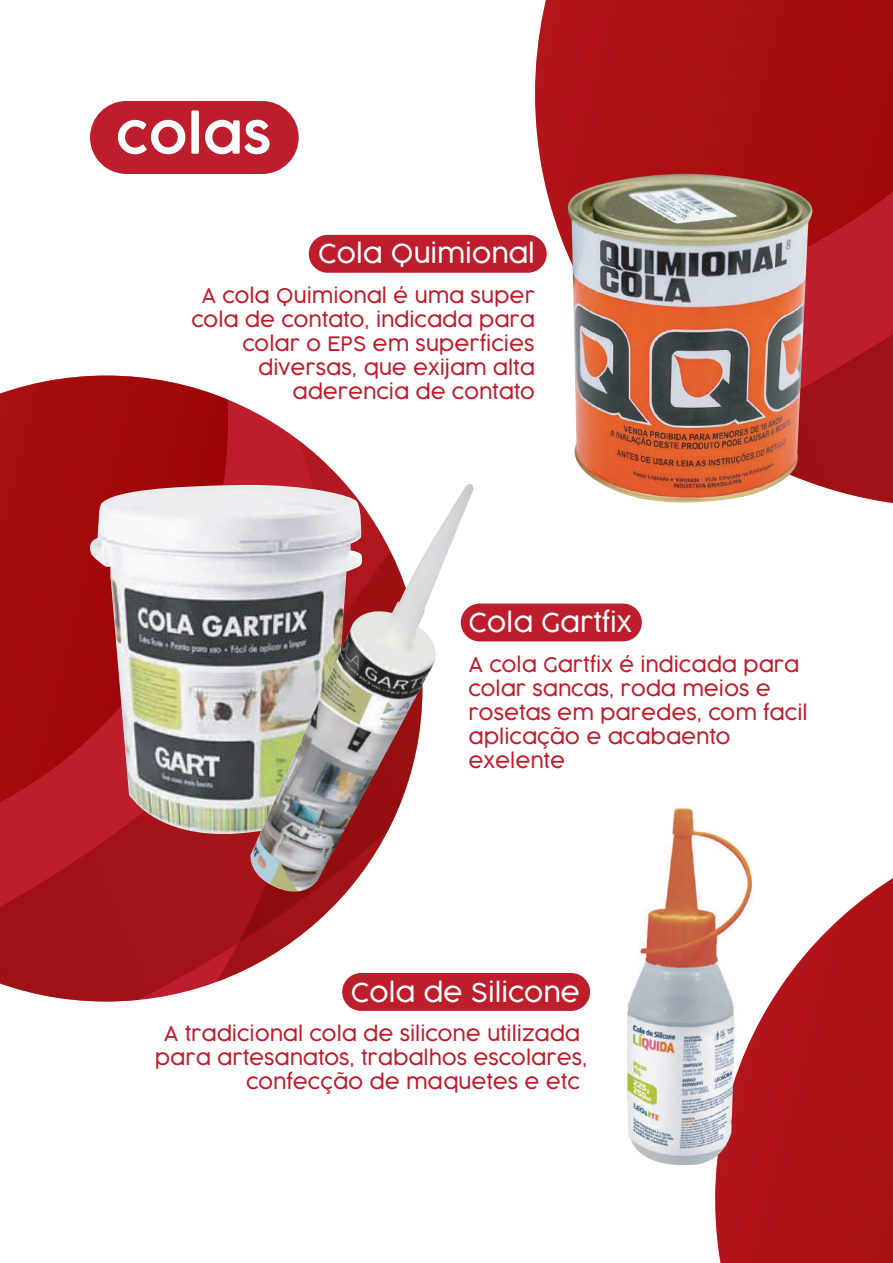
<style>
.page{position:relative;width:893px;height:1263px;background:#fff}
.page>*{position:absolute;margin:0;border:0;box-sizing:border-box;transform-origin:0 0}
.t1{font:600 52.5px "COCOGOOSE";color:#fff}
.t2{font:300 25.95px "Cocogoose";color:#fff}
.t3{font:300 19.95px/23.9px "Cocogoose";color:#be1d2c;text-align:right}
</style>
<div class="page">
<svg style="left:0;top:376px;width:357px;height:625px"></svg>
<svg style="left:535px;top:0;width:358px;height:503px"></svg>
<div style="left:90px;top:101px;width:209px;height:73px;background:#be1d2c;border-radius:36px"></div>
<img style="left:562px;top:174px;width:254px;height:329px">
<div style="left:309px;top:235px;width:238px;height:38px;background:#be1d2c;border-radius:19px"></div>
<div style="left:342px;top:973px;width:248px;height:38px;background:#be1d2c;border-radius:19px"></div>
<img style="left:89px;top:485px;width:159px;height:354px">
<img style="left:248px;top:484px;width:226px;height:416px">
<div style="left:461px;top:603px;width:181px;height:38px;background:#be1d2c;border-radius:19px"></div>
<svg style="left:715px;top:878px;width:178px;height:385px"></svg>
<img style="left:627px;top:808px;width:143px;height:360px">
<h1 class="t1" style="left:116px;top:98px;width:157px">colas</h1>
<h2 class="t2" style="left:318px;top:236px;width:218px">Cola Quimional</h2>
<p class="t3" style="left:191px;top:284px;width:345px">A cola Quimional é uma super cola de contato, indicada para colar o EPS em superficies diversas, que exijam alta aderencia de contato</p>
<h2 class="t2" style="left:469px;top:604px;width:165px">Cola Gartfix</h2>
<p class="t3" style="left:469px;top:652px;width:341px;text-align:left">A cola Gartfix é indicada para colar sancas, roda meios e rosetas em paredes, com facil aplicação e acabaento exelente</p>
<h2 class="t2" style="left:351px;top:974px;width:231px">Cola de Silicone</h2>
<p class="t3" style="left:164px;top:1022px;width:418px">A tradicional cola de silicone utilizada</p>
<p class="t3" style="left:155px;top:1046px;width:434px">para artesanatos, trabalhos escolares,</p>
<p class="t3" style="left:246px;top:1070px;width:335px">confecção de maquetes e etc</p>
</div>
